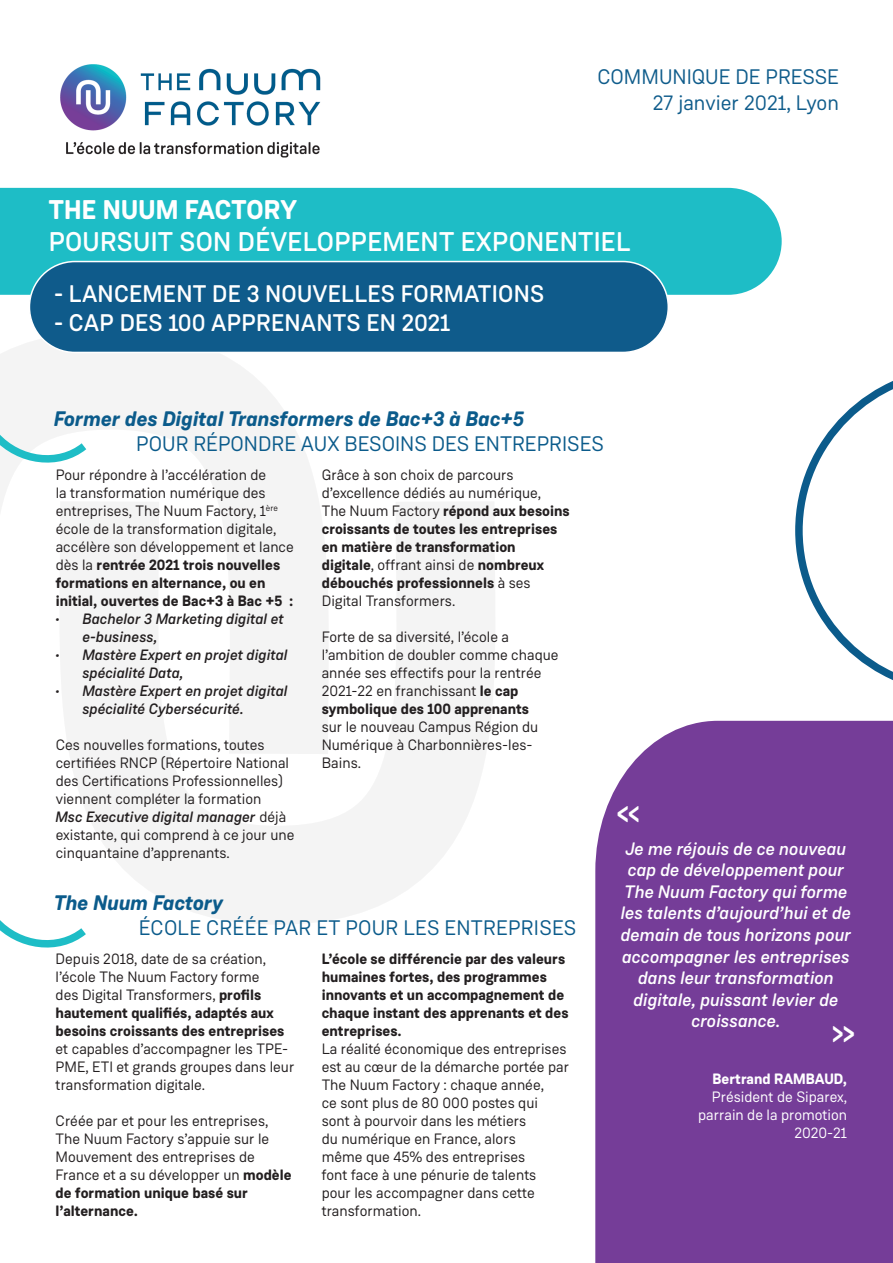
<style>
.page{position:relative;width:893px;height:1263px;background:#fff}
.page>*{position:absolute;margin:0;border:0;box-sizing:border-box;transform-origin:0 0}
.t1{font:45px "Weissenhof Grotesk";color:#fff}
.t2{font:500 27px "Weissenhof Grotesk";letter-spacing:.01em;color:#fff}
.t3{font:700 27px "Weissenhof Grotesk";letter-spacing:.01em;color:#fff}
.t4{font:500 24px "Weissenhof Grotesk";letter-spacing:.01em;color:#fff}
.t5{font:21px "Weissenhof Grotesk";color:#0b5b8b}
.t6{font:italic 700 21px "Weissenhof Grotesk";color:#0b5b8b}
.t7{font:21px "Weissenhof Grotesk";color:#0f5c8b}
.t8{font:italic 500 18px/21.6px "Weissenhof Grotesk";color:#fff;text-align:center}
.t9{font:15px/18px "Weissenhof Grotesk";color:#231f20}
.t10{font:700 15px/18px "Weissenhof Grotesk";color:#231f20}
.t11{font:italic 500 15px/18px "Weissenhof Grotesk";color:#231f20}
.t12{font:15px "Weissenhof Grotesk";color:#fff}
.t13{font:700 15px "Weissenhof Grotesk";color:#fff}
.s1{font-weight:700}
.s2{font-weight:500;font-style:italic}
.s3{font-weight:400}
</style>
<div class="page">
<div style="left:595px;top:721px;width:298px;height:542px;background:#753d98"></div>
<img style="left:60px;top:64px;width:261px;height:94px">
<div style="left:0;top:188px;width:782px;height:107px;background:#1ebdc6"></div>
<svg style="left:70px;top:502px;width:425px;height:422px"></svg>
<svg style="left:0;top:339px;width:341px;height:416px"></svg>
<div style="left:29px;top:262px;width:639px;height:90px;background:#0f5b8b;border-radius:45px"></div>
<div style="left:29px;top:261px;width:640px;height:92px;border:2px solid #fff;border-radius:45px"></div>
<svg style="left:0;top:425px;width:95px;height:41px"></svg>
<svg style="left:0;top:910px;width:94px;height:38px"></svg>
<svg style="left:795px;top:381px;width:98px;height:299px"></svg>
<p class="t7" style="left:597px;top:65px;width:243px">COMMUNIQUE DE PRESSE</p>
<p class="t7" style="left:653px;top:90px;width:188px">27 janvier 2021, Lyon</p>
<p class="t3" style="left:49px;top:193px;width:250px">THE NUUM FACTORY</p>
<p class="t2" style="left:49px;top:225px;width:583px">POURSUIT SON DÉVELOPPEMENT EXPONENTIEL</p>
<p class="t4" style="left:54px;top:279px;width:491px">- LANCEMENT DE 3 NOUVELLES FORMATIONS</p>
<p class="t4" style="left:54px;top:307px;width:398px">- CAP DES 100 APPRENANTS EN 2021</p>
<p class="t6" style="left:54px;top:406px;width:472px">Former des Digital Transformers de Bac+3 à Bac+5</p>
<p class="t5" style="left:136px;top:431px;width:469px">POUR RÉPONDRE AUX BESOINS DES ENTREPRISES</p>
<p class="t9" style="left:56px;top:465px;width:240px">Pour répondre à l’accélération de<br>la transformation numérique des entreprises, The Nuum Factory, 1<sup>ère </sup>école de la transformation digitale, accélère son développement et lance dès la <span class="s1">rentrée 2021 trois nouvelles formations en alternance, ou en initial, ouvertes de Bac+3 à Bac +5 :</span></p>
<p class="t11" style="left:83px;top:610px;width:203px;text-indent:-27px">• Bachelor 3 Marketing digital et e-business,</p>
<p class="t11" style="left:83px;top:646px;width:207px;text-indent:-27px">• Mastère Expert en projet digital spécialité Data,</p>
<p class="t11" style="left:83px;top:682px;width:207px;text-indent:-27px">• Mastère Expert en projet digital spécialité Cybersécurité.</p>
<p class="t9" style="left:56px;top:735px;width:240px">Ces nouvelles formations, toutes certifiées RNCP (Répertoire National des Certifications Professionnelles) viennent compléter la formation<br><span class="s2">Msc Executive digital manager</span> déjà existante, qui comprend à ce jour une cinquantaine d’apprenants.</p>
<p class="t9" style="left:322px;top:465px;width:221px">Grâce à son choix de parcours d’excellence dédiés au numérique,</p>
<p class="t10" style="left:322px;top:502px;width:250px"><span class="s3">The Nuum Factory</span> répond aux besoins croissants de toutes les entreprises en matière de transformation digitale<span class="s3">, offrant ainsi de</span> nombreux débouchés professionnels <span class="s3">à ses<br>Digital Transformers.</span></p>
<p class="t9" style="left:322px;top:627px;width:238px">Forte de sa diversité, l’école a l’ambition de doubler comme chaque année ses effectifs pour la rentrée<br>2021-22 en franchissant <span class="s1">le cap symbolique des 100 apprenants<br></span>sur le nouveau Campus Région du<br>Numérique à Charbonnières-les-<br>Bains.</p>
<p class="t6" style="left:54px;top:889px;width:171px">The Nuum Factory</p>
<p class="t5" style="left:139px;top:915px;width:439px">ÉCOLE CRÉÉE PAR ET POUR LES ENTREPRISES</p>
<p class="t9" style="left:56px;top:949px;width:240px">Depuis 2018, date de sa création, l’école The Nuum Factory forme<br>des Digital Transformers, <span class="s1">profils hautement qualifiés, adaptés aux besoins croissants des entreprises </span>et capables d’accompagner les TPE-PME, ETI et grands groupes dans leur transformation digitale.</p>
<p class="t9" style="left:56px;top:1111px;width:237px">Créée par et pour les entreprises,<br>The Nuum Factory s’appuie sur le<br>Mouvement des entreprises de<br>France et a su développer un <span class="s1">modèle de formation unique basé sur l’alternance.</span></p>
<p class="t10" style="left:322px;top:950px;width:248px">L’école se différencie par des valeurs humaines fortes, des programmes innovants et un accompagnement de chaque instant des apprenants et des entreprises.</p>
<p class="t9" style="left:322px;top:1039px;width:249px">La réalité économique des entreprises est au cœur de la démarche portée par</p>
<p class="t9" style="left:322px;top:1075px;width:224px">The Nuum Factory : chaque année, ce sont plus de 80 000 postes qui sont à pourvoir dans les métiers du numérique en France, alors même que 45% des entreprises font face à une pénurie de talents pour les accompagner dans cette transformation.</p>
<p class="t1" style="left:616px;top:784px;width:27px">«</p>
<p class="t8" style="left:621px;top:838px;width:232px">Je me réjouis de ce nouveau cap de développement pour<br>The Nuum Factory qui forme les talents d’aujourd’hui et de demain de tous horizons pour accompagner les entreprises dans leur transformation</p>
<p class="t8" style="left:634px;top:989px;width:207px">digitale, puissant levier de croissance.</p>
<p class="t1" style="left:831px;top:1003px;width:27px">»</p>
<p class="t13" style="left:712px;top:1069px;width:136px">Bertrand RAMBAUD,</p>
<p class="t12" style="left:712px;top:1087px;width:137px">Président de Siparex,</p>
<p class="t12" style="left:698px;top:1105px;width:150px">parrain de la promotion</p>
<p class="t12" style="left:794px;top:1123px;width:54px">2020-21</p>
</div>
